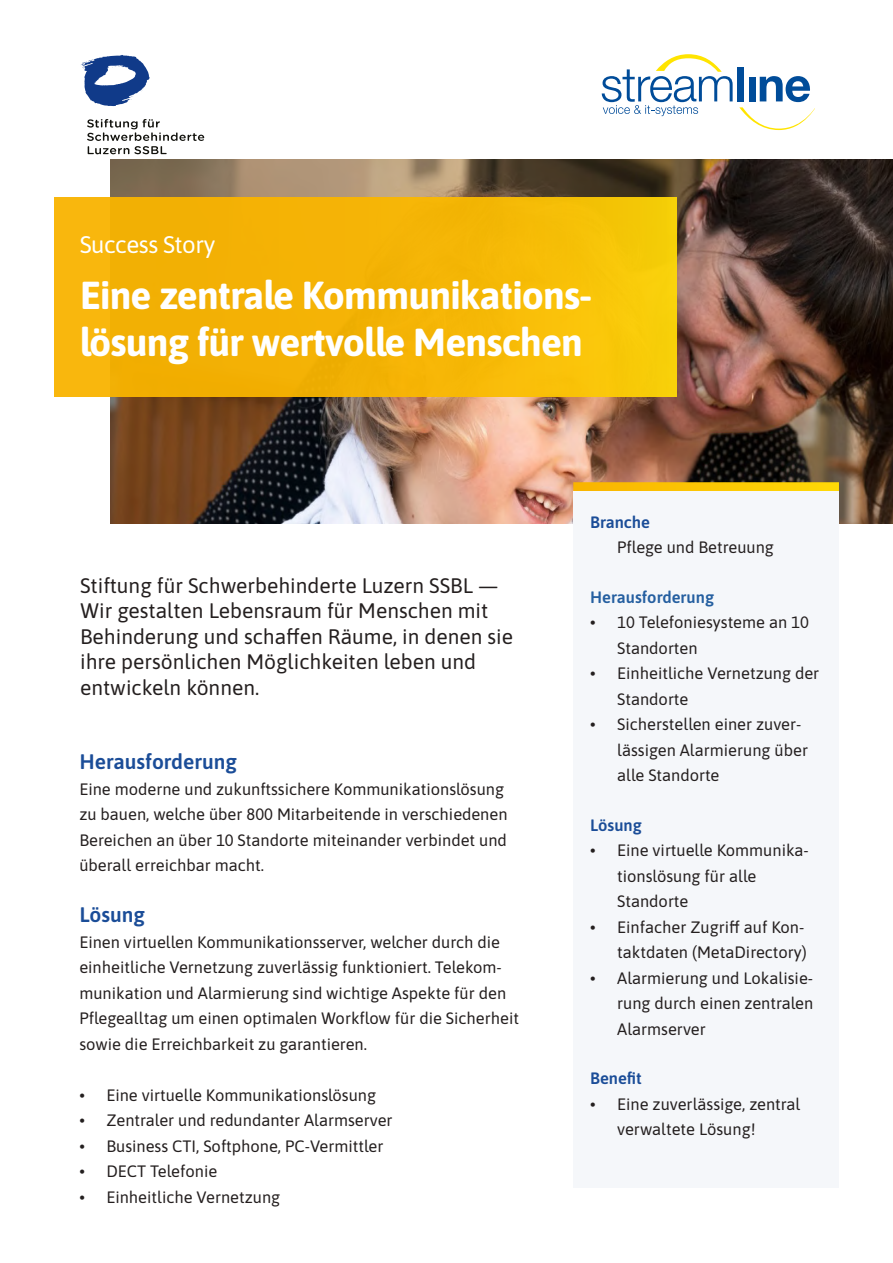
<style>
.page{position:relative;width:893px;height:1263px;background:#fff}
.page>*{position:absolute;margin:0;border:0;box-sizing:border-box;transform-origin:0 0}
.t1{font:39px/46.8px "Asap";letter-spacing:-.02em;color:#fff}
.t2{font:24px "Asap";letter-spacing:-.02em;color:#fff}
.t3{font:500 21px/25.5px "Asap";color:#241f1f}
.t4{font:21px "Asap";color:#1b4d98}
.t5{font:16.5px/25.5px "Asap";color:#241f1f}
.t6{font:16.5px "Asap";color:#1b4d98}
.t7{font:16.5px "Asap";color:#255fa0}
</style>
<div class="page">
<img style="left:111px;top:159px;width:782px;height:365px">
<div style="left:54px;top:198px;width:622px;height:198px;background:linear-gradient(to right,#f3ab06,#f7c407)"></div>
<div style="left:737px;top:67px;width:7px;height:34px;background:#004c99"></div>
<svg style="left:739px;top:76px;width:75px;height:54px"></svg>
<svg style="left:602px;top:54px;width:131px;height:62px"></svg>
<svg style="left:573px;top:482px;width:266px;height:9px;background:#f8c305"></svg>
<div style="left:573px;top:491px;width:266px;height:697px;background:#f5f7fa"></div>
<svg style="left:87px;top:119px;width:117px;height:35px"></svg>
<svg style="left:81px;top:55px;width:69px;height:52px"></svg>
<h2 class="t2" style="left:80px;top:228px;width:137px">Success Story</h2>
<h1 class="t1" style="left:80px;top:270px;width:514px">Eine zentrale Kommunikations&shy;lösung für wertvolle Menschen</h1>
<p class="t3" style="left:80px;top:571px;width:434px">Stiftung für Schwerbehinderte Luzern SSBL — Wir gestalten Lebensraum für Menschen mit Behinderung und schaffen Räume, in denen sie ihre persönlichen Möglichkeiten leben und entwickeln können.</p>
<p class="t4" style="left:79px;top:747px;width:159px">Herausforderung</p>
<p class="t5" style="left:79px;top:775px;width:430px">Eine moderne und zukunftssichere Kommunikationslösung zu bauen, welche über 800 Mitarbeitende in verschiedenen Bereichen an über 10 Standorte miteinander verbindet und überall erreichbar macht.</p>
<p class="t4" style="left:79px;top:900px;width:67px">Lösung</p>
<p class="t5" style="left:79px;top:928px;width:441px">Einen virtuellen Kommunikationsserver, welcher durch die einheitliche Vernetzung zuverlässig funktioniert. Telekom&shy;munikation und Alarmierung sind wichtige Aspekte für den Pflegealltag um einen optimalen Workflow für die Sicherheit sowie die Erreichbarkeit zu garantieren.</p>
<p class="t5" style="left:79px;top:1081px;width:298px">• Eine virtuelle Kommunikationslösung</p>
<p class="t5" style="left:79px;top:1107px;width:315px">• Zentraler und redundanter Alarmserver</p>
<p class="t5" style="left:79px;top:1132px;width:306px">• Business CTI, Softphone, PC-Vermittler</p>
<p class="t5" style="left:79px;top:1158px;width:139px">• DECT Telefonie</p>
<p class="t5" style="left:79px;top:1183px;width:202px">• Einheitliche Vernetzung</p>
<p class="t6" style="left:590px;top:511px;width:61px">Branche</p>
<p class="t5" style="left:617px;top:534px;width:158px">Pflege und Betreuung</p>
<p class="t7" style="left:590px;top:586px;width:125px">Herausforderung</p>
<p class="t5" style="left:617px;top:609px;width:193px;text-indent:-27px">• 10 Telefoniesysteme an 10<br>Standorten</p>
<p class="t5" style="left:617px;top:660px;width:204px;text-indent:-27px">• Einheitliche Vernetzung der<br>Standorte</p>
<p class="t5" style="left:617px;top:711px;width:192px;text-indent:-27px">• Sicherstellen einer zuver&shy;lässigen Alarmierung über alle Standorte</p>
<p class="t6" style="left:590px;top:814px;width:53px">Lösung</p>
<p class="t5" style="left:617px;top:837px;width:193px;text-indent:-27px">• Eine virtuelle Kommunika&shy;tionslösung für alle<br>Standorte</p>
<p class="t5" style="left:590px;top:913px;width:218px;text-align:right">• Einfacher Zugriff auf Kon&shy;taktdaten (MetaDirectory)</p>
<p class="t5" style="left:617px;top:964px;width:198px;text-align:justify;text-indent:-27px">• Alarmierung und Lokalisie&shy;rung durch einen zentralen Alarmserver</p>
<p class="t6" style="left:590px;top:1067px;width:53px">Benefit</p>
<p class="t5" style="left:617px;top:1090px;width:185px;text-indent:-27px">• Eine zuverlässige, zentral verwaltete Lösung!</p>
</div>
